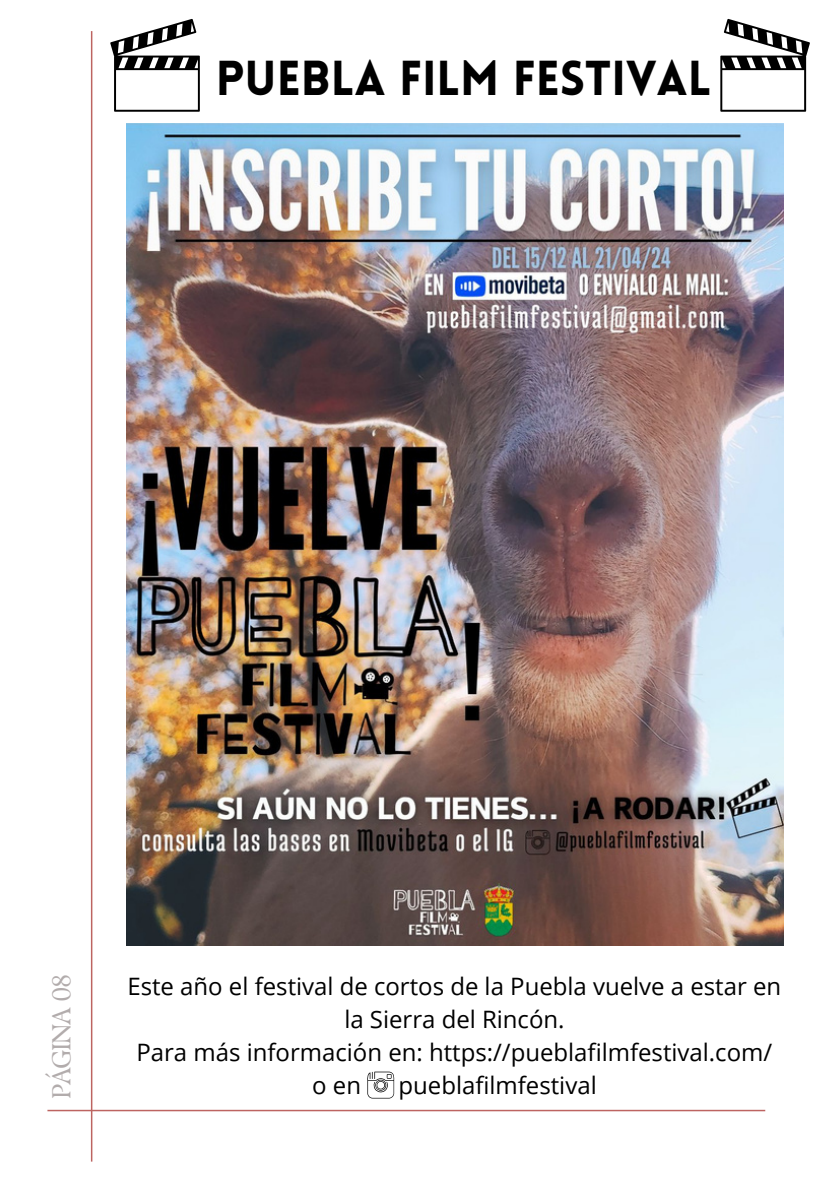
<style>
.page{position:relative;width:834px;height:1196px;background:#fff}
.page>*{position:absolute;margin:0;border:0;box-sizing:border-box;transform-origin:0 0}
.t1{font:900 48px "Lovelo";color:#000}
.t2{font:26px "TY Serif D";letter-spacing:-.05em;color:#b2acac}
.t3{font:24px/33px "Open Sans";color:#000;text-align:center}
</style>
<div class="page">
<hr style="left:91px;top:31px;width:1px;height:1130px;background:#bd6461">
<hr style="left:47px;top:1109px;width:718px;height:2px;background:#bd6461">
<img style="left:126px;top:124px;width:658px;height:821px">
<svg style="left:367px;top:1071px;width:27px;height:27px"></svg>
<svg style="left:720px;top:19px;width:90px;height:93px"></svg>
<svg style="left:110px;top:19px;width:90px;height:93px"></svg>
<p class="t1" style="left:216px;top:59px;width:497px">PUEBLA FILM FESTIVAL</p>
<p class="t2" style="left:46px;top:1099px;width:127px;rotate:-90deg">PÁGINA 08</p>
<p class="t3" style="left:127px;top:969px;width:655px">Este año el festival de cortos de la Puebla vuelve a estar en la Sierra del Rincón.</p>
<p class="t3" style="left:136px;top:1035px;width:637px">Para más información en: https://pueblafilmfestival.com/</p>
<p class="t3" style="left:312px;top:1068px;width:50px">o en</p>
<p class="t3" style="left:398px;top:1068px;width:200px">pueblafilmfestival</p>
</div>
